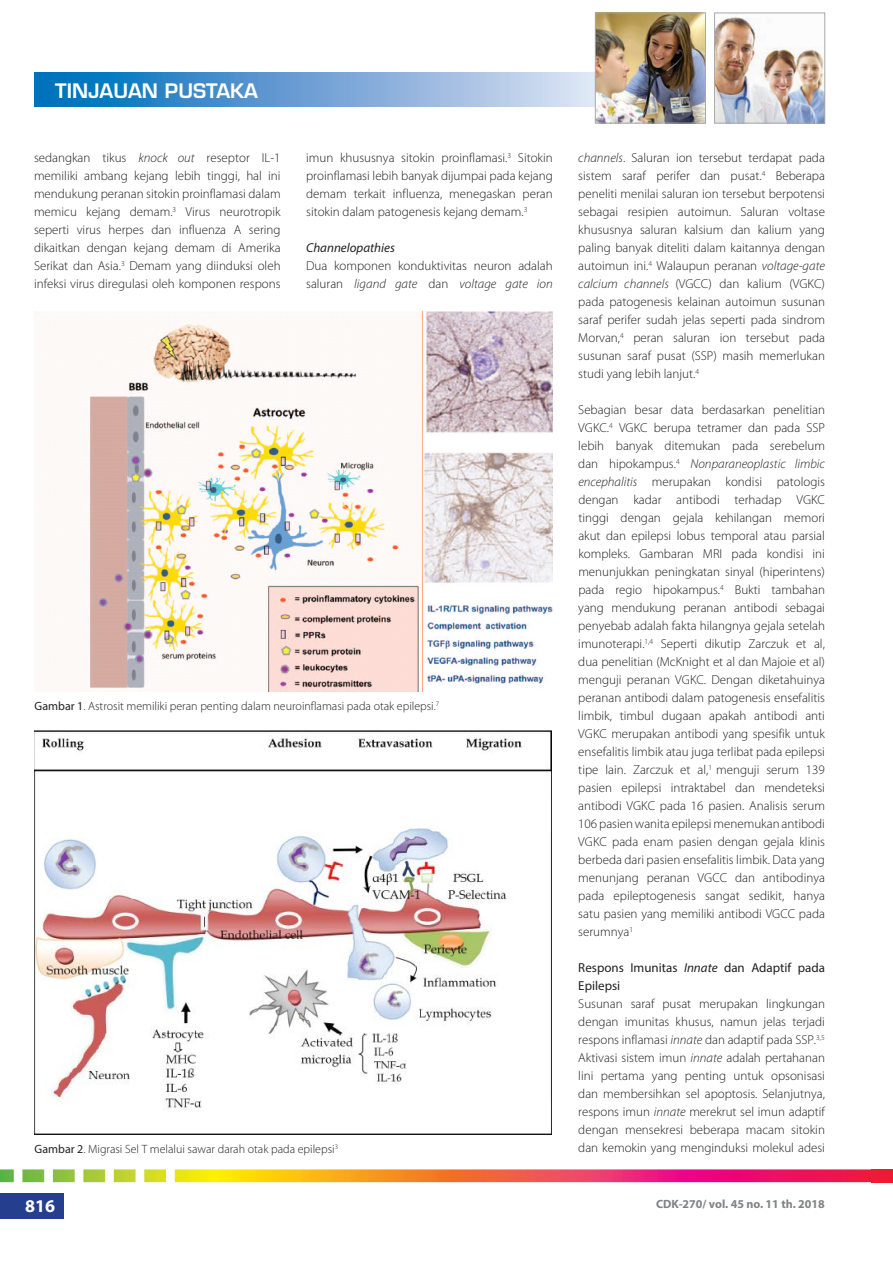
<style>
.page{position:relative;width:893px;height:1263px;background:#fff}
.page>*{position:absolute;margin:0;border:0;box-sizing:border-box;transform-origin:0 0}
.t1{font:600 19.5px "Eurostile LT Std";color:#fff}
.t2{font:700 18px "Myriad Pro";color:#fff}
.t3{font:300 13.05px/18px "Myriad Pro";color:#231f20;text-align:justify}
.t4{font:13.05px/18px "Myriad Pro";color:#231f20}
.t5{font:italic 13.05px "Myriad Pro";color:#231f20}
.t6{font:300 12px "Myriad Pro";color:#231f20}
.t7{font:700 12px "Myriad Pro";color:#808285}
.s1{font-style:italic}
.s2{font-weight:400}
</style>
<div class="page">
<svg style="left:34px;top:72px;width:561px;height:35px;background:#6aa4d5"></svg>
<img style="left:716px;top:17px;width:107px;height:104px">
<div style="left:714px;top:13px;width:111px;height:110px;border:1px solid #a8a9ad"></div>
<img style="left:597px;top:15px;width:107px;height:106px">
<div style="left:595px;top:13px;width:111px;height:110px;border:1px solid #a8a9ad"></div>
<div style="left:0;top:1193px;width:64px;height:25px;background:#253f8e"></div>
<svg style="left:0;top:1169px;width:893px;height:13px;background:#e87d50"></svg>
<img style="left:35px;top:311px;width:518px;height:380px">
<img style="left:34px;top:730px;width:518px;height:404px">
<h1 class="t1" style="left:55px;top:79px;width:204px">TINJAUAN PUSTAKA</h1>
<p class="t3" style="left:34px;top:149px;width:248px">sedangkan tikus <span class="s1">knock out</span> reseptor IL-1 memiliki ambang kejang lebih tinggi, hal ini mendukung peranan sitokin proinflamasi dalam memicu kejang demam.<sup>3</sup> Virus neurotropik seperti virus herpes dan influenza A sering dikaitkan dengan kejang demam di Amerika Serikat dan Asia.<sup>3</sup> Demam yang diinduksi oleh infeksi virus diregulasi oleh komponen respons</p>
<p class="t3" style="left:306px;top:149px;width:248px">imun khususnya sitokin proinflamasi.<sup>3</sup> Sitokin proinflamasi lebih banyak dijumpai pada kejang demam terkait influenza, menegaskan peran sitokin dalam patogenesis kejang demam.<sup>3</sup></p>
<p class="t5" style="left:306px;top:240px;width:90px">Channelopathies</p>
<p class="t3" style="left:306px;top:257px;width:248px">Dua komponen konduktivitas neuron adalah saluran <span class="s1">ligand gate</span> dan <span class="s1">voltage gate ion</span></p>
<p class="t6" style="left:35px;top:699px;width:406px"><span class="s2">Gambar 1</span>. Astrosit memiliki peran penting dalam neuroinflamasi pada otak epilepsi.<sup>7</sup></p>
<p class="t6" style="left:35px;top:1143px;width:305px"><span class="s2">Gambar 2</span>. Migrasi Sel T melalui sawar darah otak pada epilepsi<sup>3</sup></p>
<p class="t3" style="left:578px;top:149px;width:248px"><span class="s1">channels</span>. Saluran ion tersebut terdapat pada sistem saraf perifer dan pusat.<sup>4</sup> Beberapa peneliti menilai saluran ion tersebut berpotensi sebagai resipien autoimun. Saluran voltase khususnya saluran kalsium dan kalium yang paling banyak diteliti dalam kaitannya dengan autoimun ini.<sup>4</sup> Walaupun peranan <span class="s1">voltage-gate calcium channels</span> (VGCC) dan kalium (VGKC) pada patogenesis kelainan autoimun susunan saraf perifer sudah jelas seperti pada sindrom Morvan,<sup>4</sup> peran saluran ion tersebut pada susunan saraf pusat (SSP) masih memerlukan studi yang lebih lanjut.<sup>4</sup></p>
<p class="t3" style="left:578px;top:401px;width:248px">Sebagian besar data berdasarkan penelitian VGKC.<sup>4</sup> VGKC berupa tetramer dan pada SSP lebih banyak ditemukan pada serebelum dan hipokampus.<sup>4</sup> <span class="s1">Nonparaneoplastic limbic encephalitis</span> merupakan kondisi patologis dengan kadar antibodi terhadap VGKC tinggi dengan gejala kehilangan memori akut dan epilepsi lobus temporal atau parsial kompleks. Gambaran MRI pada kondisi ini menunjukkan peningkatan sinyal (hiperintens) pada regio hipokampus.<sup>4</sup> Bukti tambahan yang mendukung peranan antibodi sebagai penyebab adalah fakta hilangnya gejala setelah imunoterapi.<sup>1,4</sup> Seperti dikutip Zarczuk et al, dua penelitian (McKnight et al dan Majoie et al) menguji peranan VGKC. Dengan diketahuinya peranan antibodi dalam patogenesis ensefalitis limbik, timbul dugaan apakah antibodi anti VGKC merupakan antibodi yang spesifik untuk ensefalitis limbik atau juga terlibat pada epilepsi tipe lain. Zarczuk et al,<sup>1</sup> menguji serum 139 pasien epilepsi intraktabel dan mendeteksi antibodi VGKC pada 16 pasien. Analisis serum 106 pasien wanita epilepsi menemukan antibodi VGKC pada enam pasien dengan gejala klinis berbeda dari pasien ensefalitis limbik. Data yang menunjang peranan VGCC dan antibodinya pada epileptogenesis sangat sedikit, hanya satu pasien yang memiliki antibodi VGCC pada serumnya<sup>1</sup></p>
<p class="t4" style="left:578px;top:958px;width:248px">Respons Imunitas <span class="s1">Innate</span> dan Adaptif pada<br>Epilepsi</p>
<p class="t3" style="left:578px;top:995px;width:248px">Susunan saraf pusat merupakan lingkungan dengan imunitas khusus, namun jelas terjadi respons inflamasi <span class="s1">innate</span> dan adaptif pada SSP.<sup>3,5<br></sup>Aktivasi sistem imun <span class="s1">innate</span> adalah pertahanan lini pertama yang penting untuk opsonisasi dan membersihkan sel apoptosis. Selanjutnya, respons imun <span class="s1">innate</span> merekrut sel imun adaptif dengan mensekresi beberapa macam sitokin dan kemokin yang menginduksi molekul adesi</p>
<h2 class="t2" style="left:25px;top:1194px;width:31px">816</h2>
<p class="t7" style="left:656px;top:1196px;width:170px">CDK-270/ vol. 45 no. 11 th. 2018</p>
</div>
